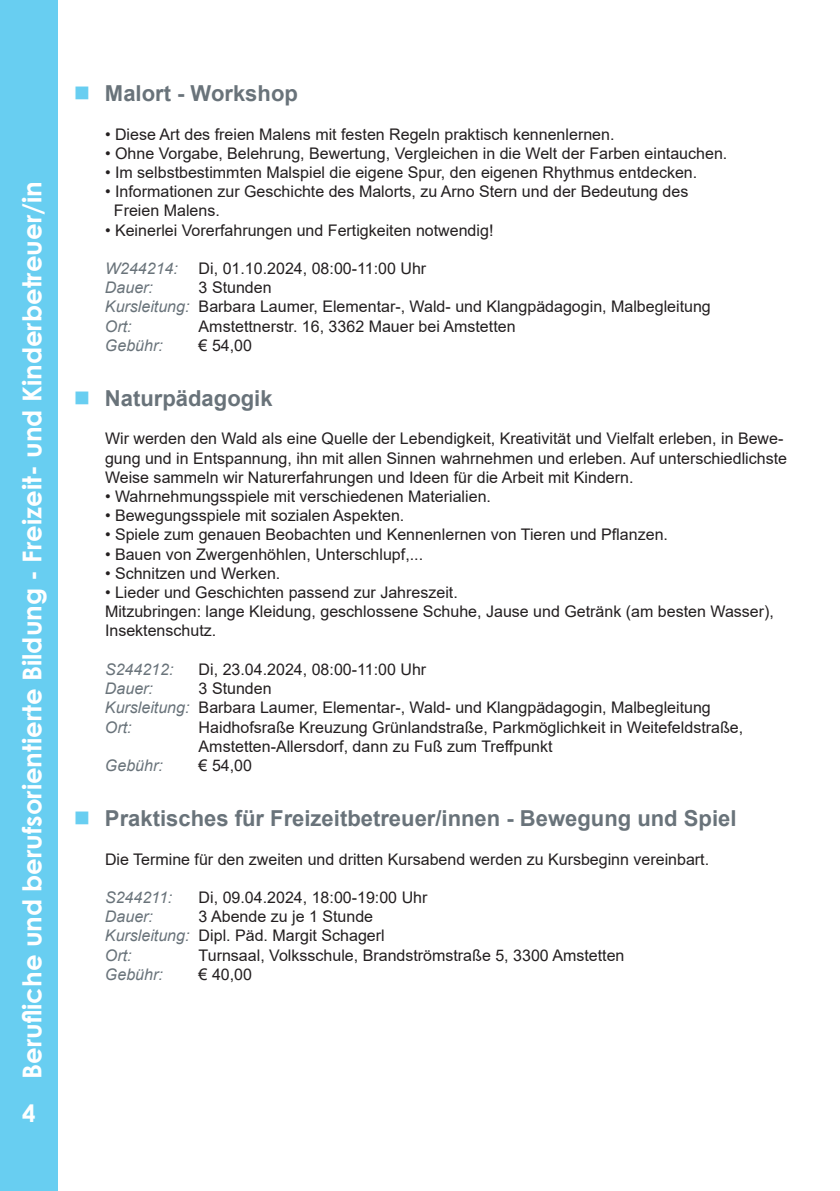
<style>
.page{position:relative;width:840px;height:1191px;background:#fff}
.page>*{position:absolute;margin:0;border:0;box-sizing:border-box;transform-origin:0 0}
.t1{font:700 26px "Century Gothic";color:#fff}
.t2{font:700 24px "Century Gothic";color:#fff}
.t3{font:700 22px "Arial";color:#69737a}
.Kursinfo{font:16px/19.2px "Arial";color:#231f20}
.Kursort{font:16px "Arial";color:#231f20}
.Dozenten{font:16px "Arial";color:#231f20}
.Terminblock{font:16px "Arial";color:#231f20}
.Terminblock-2{font:italic 16px "Arial";color:#69737a}
.Kursgebuehr{font:italic 16px "Arial";color:#69737a}
.Kursgebuehr-2{font:16px "Arial";color:#231f20}
.Kursort-2{font:italic 16px "Arial";color:#69737a}
.s1{font-style:italic;color:#69737a}
</style>
<div class="page">
<div style="left:0;top:0;width:57px;height:1191px;background:#68cef1"></div>
<h1 class="t1" style="left:12px;top:1079px;width:899px;rotate:-90deg">Berufliche und berufsorientierte Bildung - Freizeit- und Kinderbetreuer/in</h1>
<h2 class="t2" style="left:22px;top:1094px;width:15px">4</h2>
<p class="t3" style="left:105px;top:78px;width:194px">Malort - Workshop</p>
<p class="Kursinfo" style="left:105px;top:124px;width:510px">• Diese Art des freien Malens mit festen Regeln praktisch kennenlernen.</p>
<p class="Kursinfo" style="left:105px;top:143px;width:623px">• Ohne Vorgabe, Belehrung, Bewertung, Vergleichen in die Welt der Farben eintauchen.</p>
<p class="Kursinfo" style="left:105px;top:163px;width:593px">• Im selbstbestimmten Malspiel die eigene Spur, den eigenen Rhythmus entdecken.</p>
<p class="Kursinfo" style="left:105px;top:182px;width:584px">• Informationen zur Geschichte des Malorts, zu Arno Stern und der Bedeutung des</p>
<p class="Kursinfo" style="left:114px;top:201px;width:107px">Freien Malens.</p>
<p class="Kursinfo" style="left:105px;top:220px;width:390px">• Keinerlei Vorerfahrungen und Fertigkeiten notwendig!</p>
<p class="Terminblock-2" style="left:105px;top:258px;width:74px">W244214:</p>
<p class="Terminblock" style="left:198px;top:257px;width:229px">Di, 01.10.2024, 08:00-11:00 Uhr</p>
<p class="Terminblock-2" style="left:105px;top:277px;width:50px">Dauer:</p>
<p class="Terminblock" style="left:198px;top:276px;width:74px">3 Stunden</p>
<p class="Dozenten" style="left:105px;top:296px;width:607px"><span class="s1">Kursleitung:</span> Barbara Laumer, Elementar-, Wald- und Klangpädagogin, Malbegleitung</p>
<p class="Kursort-2" style="left:105px;top:315px;width:28px">Ort:</p>
<p class="Kursort" style="left:198px;top:315px;width:318px">Amstettnerstr. 16, 3362 Mauer bei Amstetten</p>
<p class="Kursgebuehr" style="left:105px;top:335px;width:59px">Gebühr:</p>
<p class="Kursgebuehr-2" style="left:198px;top:334px;width:55px">€ 54,00</p>
<p class="t3" style="left:105px;top:383px;width:169px">Naturpädagogik</p>
<p class="Kursinfo" style="left:105px;top:429px;width:683px">Wir werden den Wald als eine Quelle der Lebendigkeit, Kreativität und Vielfalt erleben, in Bewe&shy;gung und in Entspannung, ihn mit allen Sinnen wahrnehmen und erleben. Auf unterschiedlichste<br>Weise sammeln wir Naturerfahrungen und Ideen für die Arbeit mit Kindern.</p>
<p class="Kursinfo" style="left:105px;top:487px;width:387px">• Wahrnehmungsspiele mit verschiedenen Materialien.</p>
<p class="Kursinfo" style="left:105px;top:506px;width:301px">• Bewegungsspiele mit sozialen Aspekten.</p>
<p class="Kursinfo" style="left:105px;top:525px;width:564px">• Spiele zum genauen Beobachten und Kennenlernen von Tieren und Pflanzen.</p>
<p class="Kursinfo" style="left:105px;top:544px;width:319px">• Bauen von Zwergenhöhlen, Unterschlupf,...</p>
<p class="Kursinfo" style="left:105px;top:563px;width:177px">• Schnitzen und Werken.</p>
<p class="Kursinfo" style="left:105px;top:583px;width:354px">• Lieder und Geschichten passend zur Jahreszeit.</p>
<p class="Kursinfo" style="left:105px;top:602px;width:670px">Mitzubringen: lange Kleidung, geschlossene Schuhe, Jause und Getränk (am besten Wasser),<br>Insektenschutz.</p>
<p class="Terminblock-2" style="left:105px;top:659px;width:70px">S244212:</p>
<p class="Terminblock" style="left:198px;top:658px;width:229px">Di, 23.04.2024, 08:00-11:00 Uhr</p>
<p class="Terminblock-2" style="left:105px;top:678px;width:50px">Dauer:</p>
<p class="Terminblock" style="left:198px;top:677px;width:74px">3 Stunden</p>
<p class="Dozenten" style="left:105px;top:696px;width:607px"><span class="s1">Kursleitung:</span> Barbara Laumer, Elementar-, Wald- und Klangpädagogin, Malbegleitung</p>
<p class="Kursort-2" style="left:105px;top:716px;width:28px">Ort:</p>
<p class="Kursort" style="left:198px;top:716px;width:545px">Haidhofsraße Kreuzung Grünlandstraße, Parkmöglichkeit in Weitefeldstraße,</p>
<p class="Kursort" style="left:198px;top:735px;width:355px">Amstetten-Allersdorf, dann zu Fuß zum Treffpunkt</p>
<p class="Kursgebuehr" style="left:105px;top:755px;width:59px">Gebühr:</p>
<p class="Kursgebuehr-2" style="left:198px;top:754px;width:55px">€ 54,00</p>
<p class="t3" style="left:105px;top:803px;width:632px">Praktisches für Freizeitbetreuer/innen - Bewegung und Spiel</p>
<p class="Kursinfo" style="left:105px;top:849px;width:605px">Die Termine für den zweiten und dritten Kursabend werden zu Kursbeginn vereinbart.</p>
<p class="Terminblock-2" style="left:105px;top:887px;width:69px">S244211:</p>
<p class="Terminblock" style="left:198px;top:886px;width:230px">Di, 09.04.2024, 18:00-19:00 Uhr</p>
<p class="Terminblock-2" style="left:105px;top:906px;width:50px">Dauer:</p>
<p class="Terminblock" style="left:198px;top:905px;width:176px">3 Abende zu je 1 Stunde</p>
<p class="Dozenten" style="left:105px;top:924px;width:281px"><span class="s1">Kursleitung:</span> Dipl. Päd. Margit Schagerl</p>
<p class="Kursort-2" style="left:105px;top:944px;width:28px">Ort:</p>
<p class="Kursort" style="left:198px;top:944px;width:427px">Turnsaal, Volksschule, Brandströmstraße 5, 3300 Amstetten</p>
<p class="Kursgebuehr" style="left:105px;top:963px;width:59px">Gebühr:</p>
<p class="Kursgebuehr-2" style="left:198px;top:963px;width:55px">€ 40,00</p>
</div>
